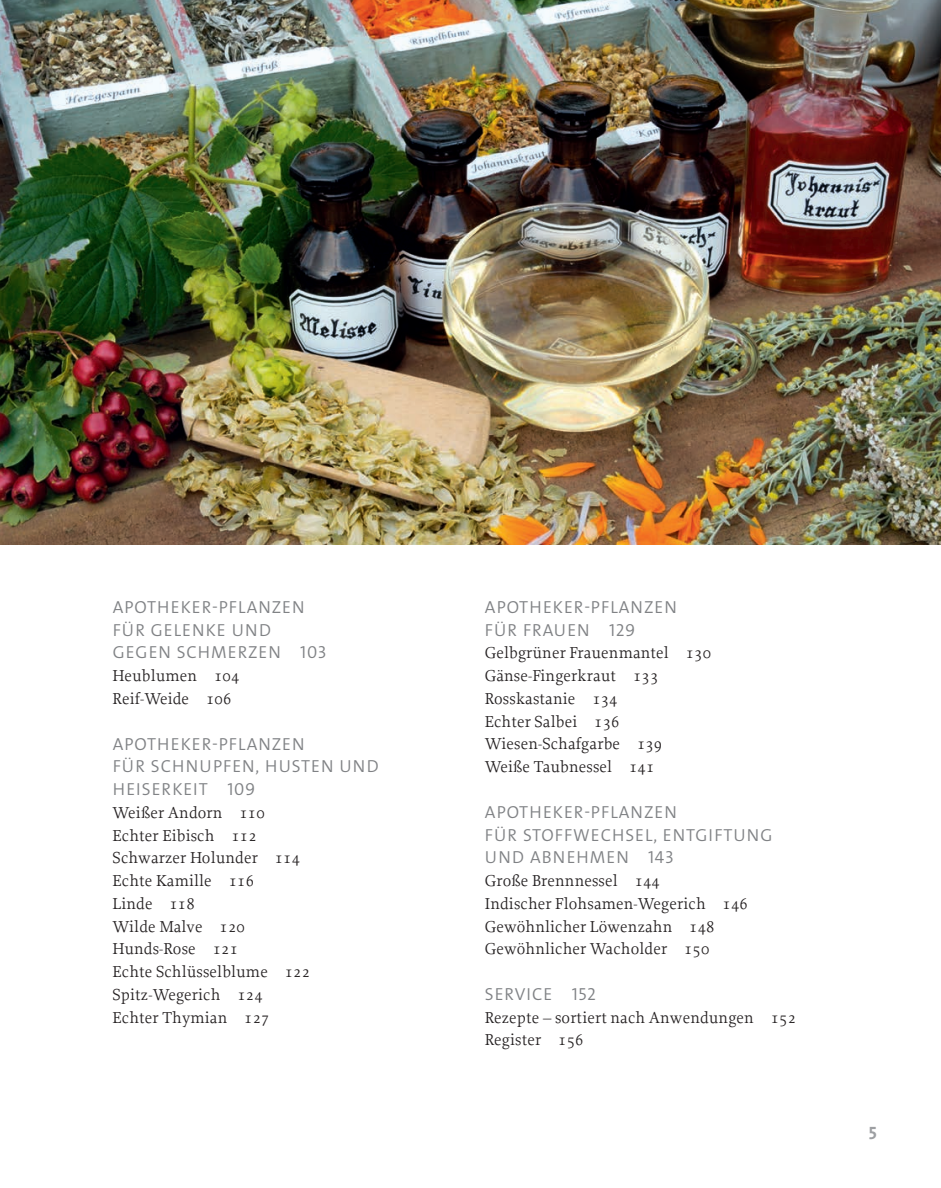
<style>
.page{position:relative;width:941px;height:1188px;background:#fff}
.page>*{position:absolute;margin:0;border:0;box-sizing:border-box;transform-origin:0 0}
.t1{font:300 17.5px/22.8px "The Sans Os F";letter-spacing:.06em;color:#808285}
.t2{font:700 17.5px "The Sans Os F";color:#9d9fa2}
.t3{font:16.62px/22.8px "Proforma";letter-spacing:.01em;color:#231f20}
</style>
<div class="page">
<img style="left:0;top:0;width:941px;height:544px">
<p class="t1" style="left:113px;top:596px;width:215px">APOTHEKER-PFLANZEN<br>FÜR GELENKE UND<br>GEGEN SCHMERZEN 103</p>
<p class="t3" style="left:113px;top:664px;width:128px">Heublumen 104<br>Reif-Weide 106</p>
<p class="t1" style="left:113px;top:732px;width:267px">APOTHEKER-PFLANZEN<br>FÜR SCHNUPFEN, HUSTEN UND<br>HEISERKEIT 109</p>
<p class="t3" style="left:113px;top:800px;width:199px">Weißer Andorn 110<br>Echter Eibisch 112<br>Schwarzer Holunder 114<br>Echte Kamille 116<br>Linde 118<br>Wilde Malve 120<br>Hunds-Rose 121<br>Echte Schlüsselblume 122<br>Spitz-Wegerich 124<br>Echter Thymian 127</p>
<p class="t1" style="left:485px;top:596px;width:193px">APOTHEKER-PFLANZEN<br>FÜR FRAUEN 129</p>
<p class="t3" style="left:485px;top:641px;width:228px">Gelbgrüner Frauenmantel 130<br>Gänse-Fingerkraut 133<br>Rosskastanie 134<br>Echter Salbei 136<br>Wiesen-Schafgarbe 139<br>Weiße Taubnessel 141</p>
<p class="t1" style="left:485px;top:800px;width:289px">APOTHEKER-PFLANZEN<br>FÜR STOFFWECHSEL, ENTGIFTUNG<br>UND ABNEHMEN 143</p>
<p class="t3" style="left:485px;top:869px;width:264px">Große Brennnessel 144<br>Indischer Flohsamen-Wegerich 146<br>Gewöhnlicher Löwenzahn 148<br>Gewöhnlicher Wacholder 150</p>
<p class="t1" style="left:485px;top:982px;width:112px">SERVICE 152</p>
<p class="t3" style="left:485px;top:1005px;width:313px">Rezepte – sortiert nach Anwendungen 152<br>Register 156</p>
<p class="t2" style="left:868px;top:1119px;width:10px">5</p>
</div>
